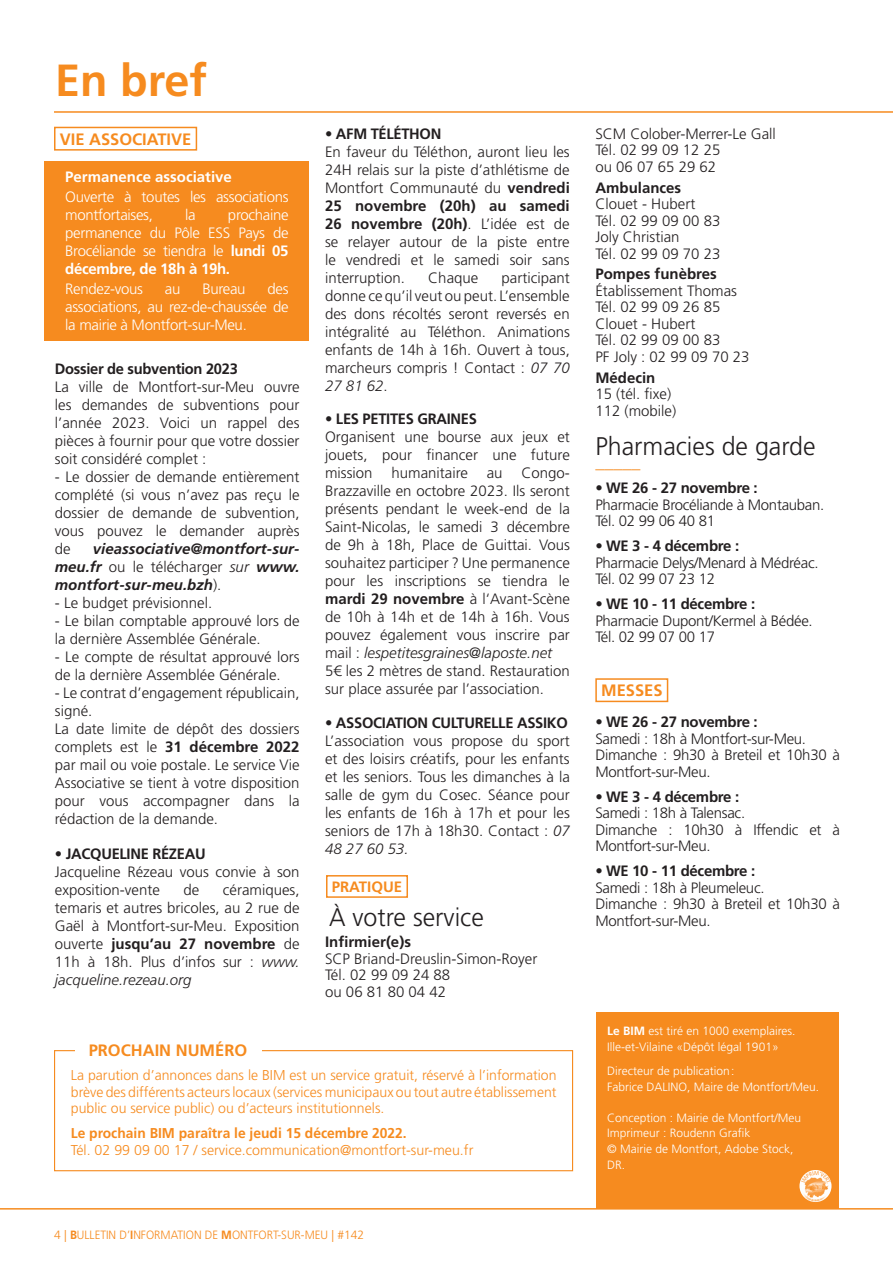
<style>
.page{position:relative;width:893px;height:1263px;background:#fff}
.page>*{position:absolute;margin:0;border:0;box-sizing:border-box;transform-origin:0 0}
.t1{font:700 45px "Frutiger LT Std";color:#f68b1f}
.t2{font:300 25.5px "Frutiger LT Std";color:#231f20}
.t3{font:300 18px "Frutiger LT Std";color:#f68b1f}
.t4{font:700 16.5px "Frutiger LT Std";color:#f68b1f}
.t5{font:300 15px/18px "Frutiger LT Std";color:#231f20}
.t6{font:300 15px/16.5px "Frutiger LT Std";letter-spacing:-.02em;color:#231f20}
.t7{font:300 15px/18px "Frutiger LT Std";letter-spacing:-.02em;color:#fff;text-align:justify}
.t8{font:700 15px "Frutiger LT Std";letter-spacing:-.02em;color:#231f20}
.t9{font:italic 700 15px/18px "Frutiger LT Std";color:#231f20;text-align:justify}
.t10{font:700 15px "Frutiger LT Std";color:#231f20}
.t11{font:700 15px "Frutiger LT Std";color:#fff}
.t12{font:700 15px "Frutiger LT Std";color:#f68b1f}
.t13{font:300 14.25px/16.5px "Frutiger LT Std";color:#f68b1f;text-align:justify}
.t14{font:700 14.25px "Frutiger LT Std";color:#f68b1f}
.t15{font:300 12px/15.6px "Frutiger LT Std";color:#fff}
.t16{font:300 12px "Frutiger LT Std";color:#f68b1f}
.s1{font-weight:700}
.s2{font-weight:300;font-style:normal}
.s3{font-weight:300}
.s4{font-style:italic}
</style>
<div class="page">
<div style="left:45px;top:161px;width:264px;height:179px;background:#f68b1f"></div>
<div style="left:595px;top:678px;width:73px;height:24px;border:2px solid #f68b1f"></div>
<div style="left:597px;top:1013px;width:242px;height:196px;background:#f68b1f"></div>
<img style="left:799px;top:1170px;width:32px;height:32px;border-radius:16px">
<hr style="left:0;top:1208px;width:893px;height:1px;background:#f68b1f">
<div style="left:54px;top:1050px;width:519px;height:121px;border:1px solid #f68b1f"></div>
<div style="left:75px;top:1040px;width:186px;height:22px;background:#fff"></div>
<hr style="left:54px;top:111px;width:839px;height:2px;background:#f68b1f">
<div style="left:54px;top:127px;width:143px;height:24px;border:2px solid #f68b1f"></div>
<div style="left:326px;top:875px;width:82px;height:23px;border:2px solid #f68b1f"></div>
<h1 class="t1" style="left:55px;top:54px;width:153px">En bref</h1>
<p class="t4" style="left:60px;top:129px;width:133px">VIE ASSOCIATIVE</p>
<p class="t11" style="left:65px;top:168px;width:168px">Permanence associative</p>
<p class="t7" style="left:65px;top:188px;width:225px">Ouverte à toutes les associations montfortaises,</p>
<p class="t7" style="left:65px;top:206px;width:225px;text-indent:163px">prochaine permanence du Pôle ESS Pays de Brocéliande se tiendra le <span class="s1">lundi 05 décembre, de 18h à 19h.</span></p>
<p class="t7" style="left:65px;top:280px;width:79px">Rendez-vous</p>
<p class="t7" style="left:165px;top:280px;width:17px">au</p>
<p class="t7" style="left:202px;top:280px;width:45px">Bureau</p>
<p class="t7" style="left:185px;top:206px;width:12px">la</p>
<p class="t7" style="left:65px;top:280px;width:225px;text-indent:202px">des associations, au rez-de-chaussée de la mairie à Montfort-sur-Meu.</p>
<p class="t8" style="left:55px;top:360px;width:184px">Dossier de subvention 2023</p>
<p class="t5" style="left:55px;top:378px;width:246px;text-align:justify">La ville de Montfort-sur-Meu ouvre les demandes de subventions pour l’année 2023. Voici un rappel des pièces à fournir pour que votre dossier soit considéré complet :</p>
<p class="t5" style="left:55px;top:468px;width:246px;text-align:justify">- Le dossier de demande entièrement complété (si vous n’avez pas reçu le dossier de demande de subvention, vous pouvez le demander auprès de</p>
<p class="t9" style="left:55px;top:540px;width:246px;text-indent:38px">vieassociative@montfort-sur&shy;meu.fr <span class="s2">ou le télécharger</span> <span class="s3">sur</span> www. montfort-sur-meu.bzh<span class="s2">).</span></p>
<p class="t5" style="left:55px;top:594px;width:159px">- Le budget prévisionnel.</p>
<p class="t5" style="left:55px;top:612px;width:246px">- Le bilan comptable approuvé lors de la dernière Assemblée Générale.</p>
<p class="t5" style="left:55px;top:648px;width:246px">- Le compte de résultat approuvé lors de la dernière Assemblée Générale.</p>
<p class="t5" style="left:55px;top:684px;width:246px">- Le contrat d’engagement républicain, signé.<br>La date limite de dépôt des dossiers complets est le <span class="s1">31 décembre 2022 </span>par mail ou voie postale. Le service Vie<br>Associative se tient à votre disposition pour vous accompagner dans la rédaction de la demande.</p>
<p class="t8" style="left:55px;top:845px;width:152px">• JACQUELINE RÉZEAU</p>
<p class="t5" style="left:55px;top:863px;width:246px">Jacqueline Rézeau vous convie à son exposition-vente</p>
<p class="t5" style="left:184px;top:881px;width:17px">de</p>
<p class="t5" style="left:55px;top:881px;width:246px;text-align:justify;text-indent:168px">céramiques, temaris et autres bricoles, au 2 rue de Gaël à Montfort-sur-Meu. Exposition ouverte <span class="s1">jusqu’au 27 novembre</span> de 11h à 18h. Plus d’infos sur : <span class="s4">www. jacqueline.rezeau.org</span></p>
<p class="t4" style="left:89px;top:1041px;width:160px">PROCHAIN NUMÉRO</p>
<p class="t8" style="left:325px;top:125px;width:118px">• AFM TÉLÉTHON</p>
<p class="t5" style="left:325px;top:143px;width:246px;text-align:justify">En faveur du Téléthon, auront lieu les 24H relais sur la piste d’athlétisme de Montfort Communauté du <span class="s1">vendredi 25 novembre (20h) au samedi 26 novembre (20h)</span>. L’idée est de se relayer autour de la piste entre le vendredi et le samedi soir sans interruption.</p>
<p class="t5" style="left:428px;top:269px;width:52px">Chaque</p>
<p class="t5" style="left:325px;top:269px;width:246px;text-align:justify;text-indent:176px">participant donne ce qu’il veut ou peut. L’ensemble des dons récoltés seront reversés en intégralité au Téléthon. Animations enfants de 14h à 16h. Ouvert à tous, marcheurs compris ! Contact : <span class="s4">07 70<br>27 81 62</span>.</p>
<p class="t8" style="left:325px;top:410px;width:153px">• LES PETITES GRAINES</p>
<p class="t5" style="left:325px;top:428px;width:246px;text-align:justify">Organisent une bourse aux jeux et jouets, pour financer une future mission</p>
<p class="t5" style="left:391px;top:464px;width:78px">humanitaire</p>
<p class="t5" style="left:487px;top:464px;width:17px">au</p>
<p class="t5" style="left:325px;top:464px;width:246px;text-indent:196px">Congo-Brazzaville en octobre 2023. Ils seront présents pendant le week-end de la Saint-Nicolas, le samedi 3 décembre de 9h à 18h, Place de Guittai. Vous souhaitez participer ? Une permanence pour les inscriptions se tiendra le <span class="s1">mardi 29 novembre</span> à l‘Avant-Scène de 10h à 14h et de 14h à 16h. Vous pouvez également vous inscrire par mail : <span class="s4">lespetitesgraines@laposte.net </span>5€ les 2 mètres de stand. Restauration sur place assurée par l’association.</p>
<p class="t8" style="left:325px;top:714px;width:244px">• ASSOCIATION CULTURELLE ASSIKO</p>
<p class="t5" style="left:325px;top:732px;width:246px;text-align:justify">L’association vous propose du sport et des loisirs créatifs, pour les enfants et les seniors. Tous les dimanches à la salle de gym du Cosec. Séance pour les enfants de 16h à 17h et pour les seniors de 17h à 18h30. Contact : <span class="s4">07<br>48 27 60 53.</span></p>
<p class="t12" style="left:332px;top:878px;width:72px">PRATIQUE</p>
<h2 class="t2" style="left:329px;top:903px;width:156px">À votre service</h2>
<p class="t10" style="left:325px;top:933px;width:87px">Infirmier(e)s</p>
<p class="t5" style="left:325px;top:950px;width:214px;line-height:16.5px">SCP Briand-Dreuslin-Simon-Royer<br>Tél. 02 99 09 24 88<br>ou 06 81 80 04 42</p>
<p class="t13" style="left:71px;top:1067px;width:487px">La parution d’annonces dans le BIM est un service gratuit, réservé à l’information brève des différents acteurs locaux (services municipaux ou tout autre établissement public ou service public) ou d’acteurs institutionnels.</p>
<p class="t14" style="left:71px;top:1125px;width:337px">Le prochain BIM paraîtra le jeudi 15 décembre 2022.</p>
<p class="t13" style="left:71px;top:1142px;width:404px">Tél. 02 99 09 00 17 / service.communication@montfort-sur-meu.fr</p>
<p class="t16" style="left:54px;top:1228px;width:312px">4 | <span class="s1">B</span>ULLETIN D’<span class="s1">I</span>NFORMATION DE <span class="s1">M</span>ONTFORT-SUR-MEU | #142</p>
<p class="t5" style="left:595px;top:126px;width:182px;line-height:16.5px">SCM Colober-Merrer-Le Gall<br>Tél. 02 99 09 12 25<br>ou 06 07 65 29 62</p>
<p class="t10" style="left:595px;top:179px;width:87px">Ambulances</p>
<p class="t5" style="left:595px;top:196px;width:127px;line-height:16.5px">Clouet - Hubert<br>Tél. 02 99 09 00 83<br>Joly Christian<br>Tél. 02 99 09 70 23</p>
<p class="t10" style="left:595px;top:265px;width:123px">Pompes funèbres</p>
<p class="t5" style="left:595px;top:283px;width:156px;line-height:16.5px">Établissement Thomas<br>Tél. 02 99 09 26 85<br>Clouet - Hubert<br>Tél. 02 99 09 00 83<br>PF Joly : 02 99 09 70 23</p>
<p class="t10" style="left:595px;top:369px;width:61px">Médecin</p>
<p class="t5" style="left:595px;top:386px;width:82px;line-height:16.5px">15 (tél. fixe)<br>112 (mobile)</p>
<h2 class="t2" style="left:595px;top:431px;width:222px">Pharmacies de garde</h2>
<p class="t3" style="left:595px;top:452px;width:46px">_____</p>
<p class="t8" style="left:595px;top:479px;width:164px">• WE 26 - 27 novembre :</p>
<p class="t6" style="left:595px;top:496px;width:231px">Pharmacie Brocéliande à Montauban.<br>Tél. 02 99 06 40 81</p>
<p class="t6" style="left:595px;top:538px;width:225px">• <span class="s1">WE 3 - 4 décembre :<br></span>Pharmacie Delys/Menard à Médréac.<br>Tél. 02 99 07 23 12</p>
<p class="t6" style="left:595px;top:596px;width:219px">• <span class="s1">WE 10 - 11 décembre :<br></span>Pharmacie Dupont/Kermel à Bédée.<br>Tél. 02 99 07 00 17</p>
<p class="t4" style="left:601px;top:681px;width:63px">MESSES</p>
<p class="t8" style="left:595px;top:713px;width:164px">• WE 26 - 27 novembre :</p>
<p class="t6" style="left:595px;top:730px;width:246px">Samedi : 18h à Montfort-sur-Meu.<br>Dimanche : 9h30 à Breteil et 10h30 à<br>Montfort-sur-Meu.</p>
<p class="t6" style="left:595px;top:788px;width:246px">• <span class="s1">WE 3 - 4 décembre :<br></span>Samedi : 18h à Talensac.<br>Dimanche : 10h30 à Iffendic et à<br>Montfort-sur-Meu.</p>
<p class="t6" style="left:595px;top:863px;width:246px">• <span class="s1">WE 10 - 11 décembre :<br></span>Samedi : 18h à Pleumeleuc.<br>Dimanche : 9h30 à Breteil et 10h30 à<br>Montfort-sur-Meu.</p>
<p class="t15" style="left:607px;top:1023px;width:190px"><span class="s1">Le BIM</span> est tiré en 1000 exemplaires.<br>Ille-et-Vilaine «Dépôt légal 1901»</p>
<p class="t15" style="left:607px;top:1063px;width:213px">Directeur de publication:<br>Fabrice DALINO, Maire de Montfort/Meu.</p>
<p class="t15" style="left:607px;top:1110px;width:196px">Conception : Mairie de Montfort/Meu<br>Imprimeur : Roudenn Grafik<br>© Mairie de Montfort, Adobe Stock,<br>DR.</p>
</div>
